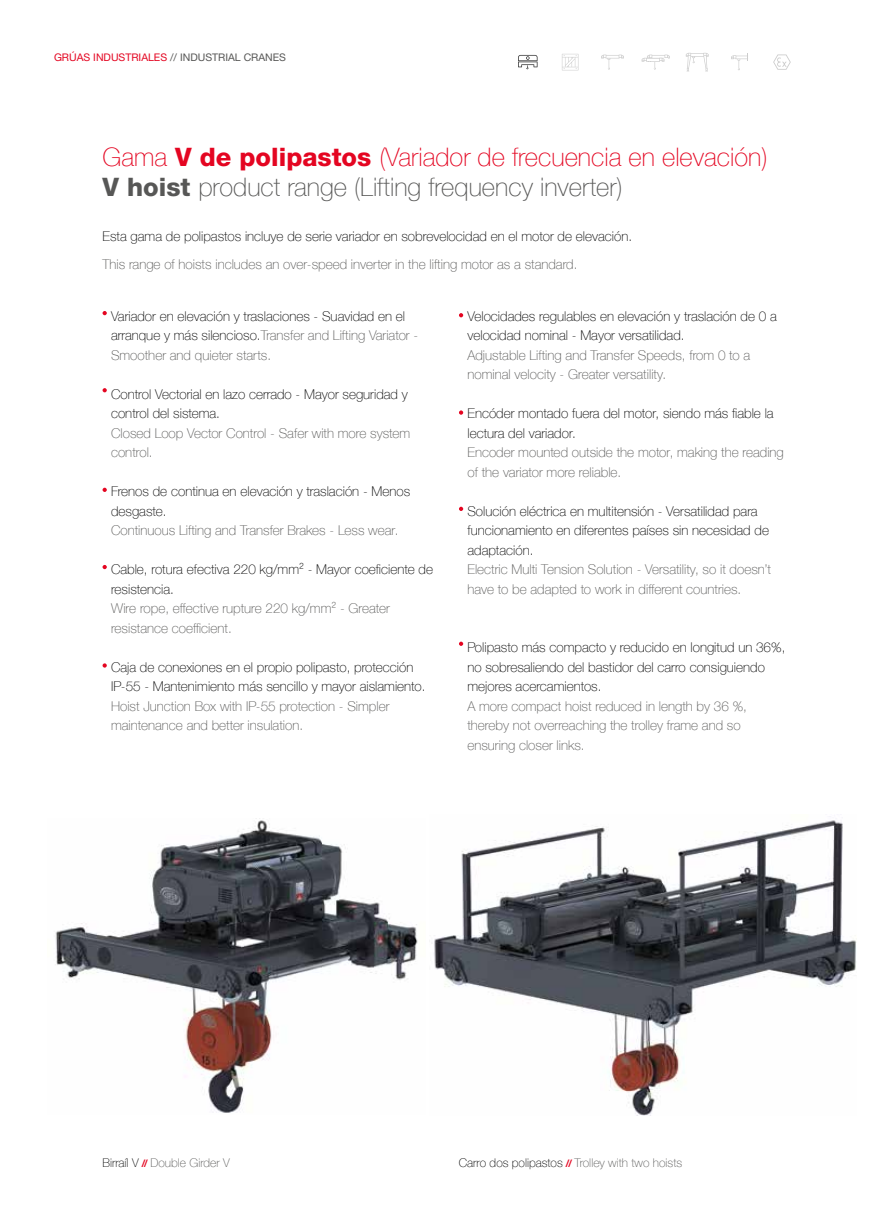
<style>
.page{position:relative;width:892px;height:1220px;background:#fff}
.page>*{position:absolute;margin:0;border:0;box-sizing:border-box;transform-origin:0 0}
.t1{font:100 25.5px/30px "Helvetica Neue";color:#575756}
.t2{font:100 13.5px/19.5px "Helvetica Neue";color:#000}
.t3{font:100 13.5px/19.5px "Helvetica Neue";color:#575756}
.t4{font:100 12px "Helvetica Neue";color:#575756}
.t5{font:10.5px "Helvetica Neue";color:#575756}
.s1{color:#e40521}
.s2{font-weight:800;color:#e40521}
.s3{font-weight:800}
.s4{color:#575756}
.s5{color:#000}
.s6{font-family:"Helvetica";font-weight:700;font-size:10.2px;color:#e40521}
</style>
<div class="page">
<svg style="left:103px;top:311px;width:4px;height:4px"></svg>
<svg style="left:103px;top:388px;width:4px;height:4px"></svg>
<svg style="left:103px;top:565px;width:4px;height:4px"></svg>
<svg style="left:103px;top:488px;width:4px;height:4px"></svg>
<svg style="left:103px;top:663px;width:4px;height:4px"></svg>
<svg style="left:459px;top:313px;width:4px;height:4px"></svg>
<svg style="left:459px;top:410px;width:4px;height:5px"></svg>
<svg style="left:459px;top:507px;width:4px;height:4px"></svg>
<svg style="left:459px;top:641px;width:4px;height:5px"></svg>
<img style="left:55px;top:818px;width:363px;height:295px">
<svg style="left:518px;top:55px;width:19px;height:14px"></svg>
<svg style="left:562px;top:54px;width:16px;height:16px"></svg>
<svg style="left:773px;top:54px;width:17px;height:16px"></svg>
<svg style="left:685px;top:53px;width:23px;height:18px"></svg>
<svg style="left:601px;top:55px;width:23px;height:15px"></svg>
<svg style="left:641px;top:55px;width:29px;height:15px"></svg>
<svg style="left:731px;top:54px;width:17px;height:16px"></svg>
<img style="left:434px;top:820px;width:423px;height:295px">
<p class="t5" style="left:54px;top:51px;width:233px"><span class="s1">GRÚAS INDUSTRIALES</span> // INDUSTRIAL CRANES</p>
<h1 class="t1" style="left:103px;top:142px;width:666px"><span class="s1">Gama</span> <span class="s2">V de polipastos</span> <span class="s1">(Variador de frecuencia en elevación)<br></span><span class="s3">V hoist</span> product range (Lifting frequency inverter)</h1>
<p class="t2" style="left:103px;top:226px;width:531px">Esta gama de polipastos incluye de serie variador en sobrevelocidad en el motor de elevación.</p>
<p class="t3" style="left:103px;top:254px;width:476px">This range of hoists includes an over-speed inverter in the lifting motor as a standard.</p>
<p class="t2" style="left:111px;top:306px;width:309px">Variador en elevación y traslaciones - Suavidad en el arranque y más silencioso.<span class="s4">Transfer and Lifting Variator -<br>Smoother and quieter starts.</span></p>
<p class="t2" style="left:111px;top:384px;width:298px">Control Vectorial en lazo cerrado - Mayor seguridad y control del sistema.</p>
<p class="t3" style="left:111px;top:423px;width:301px">Closed Loop Vector Control - Safer with more system control.</p>
<p class="t2" style="left:111px;top:481px;width:301px">Frenos de continua en elevación y traslación - Menos desgaste.</p>
<p class="t3" style="left:111px;top:520px;width:289px">Continuous Lifting and Transfer Brakes - Less wear.</p>
<p class="t2" style="left:111px;top:559px;width:323px">Cable, rotura efectiva 220 kg/mm² - Mayor coeficiente de resistencia.</p>
<p class="t3" style="left:111px;top:598px;width:280px">Wire rope, effective rupture 220 kg/mm² - Greater resistance coefficient.</p>
<p class="t2" style="left:111px;top:657px;width:316px">Caja de conexiones en el propio polipasto, protección<br>IP-55 - Mantenimiento más sencillo y mayor aislamiento.</p>
<p class="t3" style="left:111px;top:696px;width:280px">Hoist Junction Box with IP-55 protection - Simpler maintenance and better insulation.</p>
<p class="t2" style="left:467px;top:306px;width:311px">Velocidades regulables en elevación y traslación de 0 a velocidad nominal - Mayor versatilidad.</p>
<p class="t3" style="left:467px;top:345px;width:284px">Adjustable Lifting and Transfer Speeds, from 0 to a nominal velocity - Greater versatility.</p>
<p class="t2" style="left:467px;top:403px;width:308px">Encóder montado fuera del motor, siendo más fiable la lectura del variador.</p>
<p class="t3" style="left:467px;top:442px;width:318px">Encoder mounted outside the motor, making the reading of the variator more reliable.</p>
<p class="t2" style="left:467px;top:501px;width:303px">Solución eléctrica en multitensión - Versatilidad para funcionamiento en diferentes países sin necesidad de adaptación.</p>
<p class="t3" style="left:467px;top:559px;width:305px">Electric Multi Tension Solution - Versatility, so it doesn’t have to be adapted to work in different countries.</p>
<p class="t2" style="left:467px;top:637px;width:319px">Polipasto más compacto y reducido en longitud un 36%, no sobresaliendo del bastidor del carro consiguiendo mejores acercamientos.</p>
<p class="t3" style="left:467px;top:696px;width:281px">A more compact hoist reduced in length by 36 %, thereby not overreaching the trolley frame and so ensuring closer links.</p>
<p class="t4" style="left:103px;top:1155px;width:129px"><span class="s5">Birraíl V</span> <span class="s6">//</span> Double Girder V</p>
<p class="t4" style="left:459px;top:1155px;width:225px"><span class="s5">Carro dos polipastos</span> <span class="s6">//</span> Trolley with two hoists</p>
</div>
